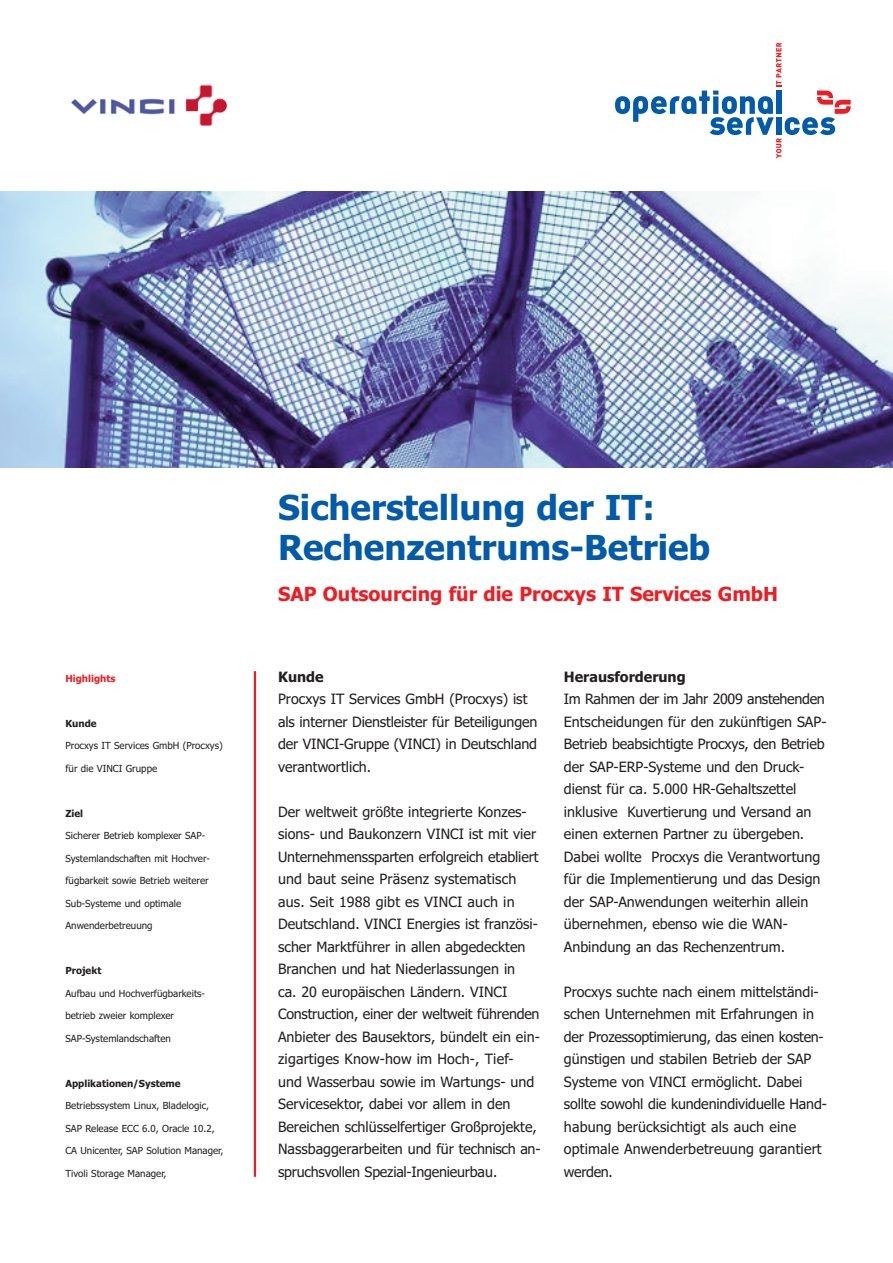
<style>
.page{position:relative;width:893px;height:1263px;background:#fff}
.page>*{position:absolute;margin:0;border:0;box-sizing:border-box;transform-origin:0 0}
.t1{font:700 34.5px/40.5px "Tahoma";color:#015aaa}
.t2{font:700 19.5px "Tahoma";color:#ee1d23}
.t3{font:14.25px/22.5px "Tahoma";color:#231f20}
.t4{font:700 14.25px "Tahoma";color:#231f20}
.t5{font:9.75px "Tahoma";color:#231f20}
.t6{font:700 9.75px "Tahoma";color:#231f20}
.t7{font:700 9.75px "Tahoma";color:#ee1d23}
</style>
<div class="page">
<img style="left:0;top:191px;width:892px;height:277px">
<img style="left:71px;top:84px;width:156px;height:42px">
<hr style="left:254px;top:671px;width:2px;height:506px;background:#ee1d23">
<svg style="left:615px;top:43px;width:235px;height:115px"></svg>
<p class="t7" style="left:65px;top:674px;width:52px">Highlights</p>
<p class="t6" style="left:65px;top:719px;width:33px">Kunde</p>
<p class="t5" style="left:65px;top:742px;width:159px">Procxys IT Services GmbH (Procxys)</p>
<p class="t5" style="left:65px;top:764px;width:93px">für die VINCI Gruppe</p>
<p class="t6" style="left:65px;top:809px;width:19px">Ziel</p>
<p class="t5" style="left:65px;top:832px;width:141px">Sicherer Betrieb komplexer SAP-</p>
<p class="t5" style="left:65px;top:854px;width:146px">Systemlandschaften mit Hochver-</p>
<p class="t5" style="left:65px;top:877px;width:145px">fügbarkeit sowie Betrieb weiterer</p>
<p class="t5" style="left:65px;top:899px;width:117px">Sub-Systeme und optimale</p>
<p class="t5" style="left:65px;top:922px;width:89px">Anwenderbetreuung</p>
<p class="t6" style="left:65px;top:967px;width:37px">Projekt</p>
<p class="t5" style="left:65px;top:989px;width:141px">Aufbau und Hochverfügbarkeits-</p>
<p class="t5" style="left:65px;top:1012px;width:110px">betrieb zweier komplexer</p>
<p class="t5" style="left:65px;top:1034px;width:107px">SAP-Systemlandschaften</p>
<p class="t6" style="left:65px;top:1079px;width:117px">Applikationen/Systeme</p>
<p class="t5" style="left:65px;top:1102px;width:145px">Betriebssystem Linux, Bladelogic,</p>
<p class="t5" style="left:65px;top:1124px;width:151px">SAP Release ECC 6.0, Oracle 10.2,</p>
<p class="t5" style="left:65px;top:1147px;width:159px">CA Unicenter, SAP Solution Manager,</p>
<p class="t5" style="left:65px;top:1169px;width:103px">Tivoli Storage Manager,</p>
<h1 class="t1" style="left:278px;top:490px;width:434px">Sicherstellung der IT:<br>Rechenzentrums-Betrieb</h1>
<h2 class="t2" style="left:278px;top:586px;width:502px">SAP Outsourcing für die Procxys IT Services GmbH</h2>
<p class="t4" style="left:278px;top:671px;width:47px">Kunde</p>
<p class="t3" style="left:278px;top:689px;width:261px">Procxys IT Services GmbH (Procxys) ist als interner Dienstleister für Beteiligungen der VINCI-Gruppe (VINCI) in Deutschland verantwortlich.</p>
<p class="t3" style="left:278px;top:801px;width:264px">Der weltweit größte integrierte Konzes&shy;sions- und Baukonzern VINCI ist mit vier Unternehmenssparten erfolgreich etabliert und baut seine Präsenz systematisch aus. Seit 1988 gibt es VINCI auch in Deutschland. VINCI Energies ist französi&shy;scher Marktführer in allen abgedeckten Branchen und hat Niederlassungen in<br>ca. 20 europäischen Ländern. VINCI Construction, einer der weltweit führenden Anbieter des Bausektors, bündelt ein ein&shy;zigartiges Know-how im Hoch-, Tief&shy;und Wasserbau sowie im Wartungs- und Servicesektor, dabei vor allem in den Bereichen schlüsselfertiger Großprojekte, Nassbaggerarbeiten und für technisch an&shy;spruchsvollen Spezial-Ingenieurbau.</p>
<p class="t4" style="left:564px;top:671px;width:123px">Herausforderung</p>
<p class="t3" style="left:564px;top:689px;width:264px">Im Rahmen der im Jahr 2009 anstehenden Entscheidungen für den zukünftigen SAP-Betrieb beabsichtigte Procxys, den Betrieb der SAP-ERP-Systeme und den Druck&shy;dienst für ca. 5.000 HR-Gehaltszettel inklusive Kuvertierung und Versand an einen externen Partner zu übergeben.<br>Dabei wollte Procxys die Verantwortung für die Implementierung und das Design der SAP-Anwendungen weiterhin allein übernehmen, ebenso wie die WAN-Anbindung an das Rechenzentrum.</p>
<p class="t3" style="left:564px;top:981px;width:264px">Procxys suchte nach einem mittelständi&shy;schen Unternehmen mit Erfahrungen in der Prozessoptimierung, das einen kosten&shy;günstigen und stabilen Betrieb der SAP Systeme von VINCI ermöglicht. Dabei sollte sowohl die kundenindividuelle Hand&shy;habung berücksichtigt als auch eine optimale Anwenderbetreuung garantiert werden.</p>
</div>
